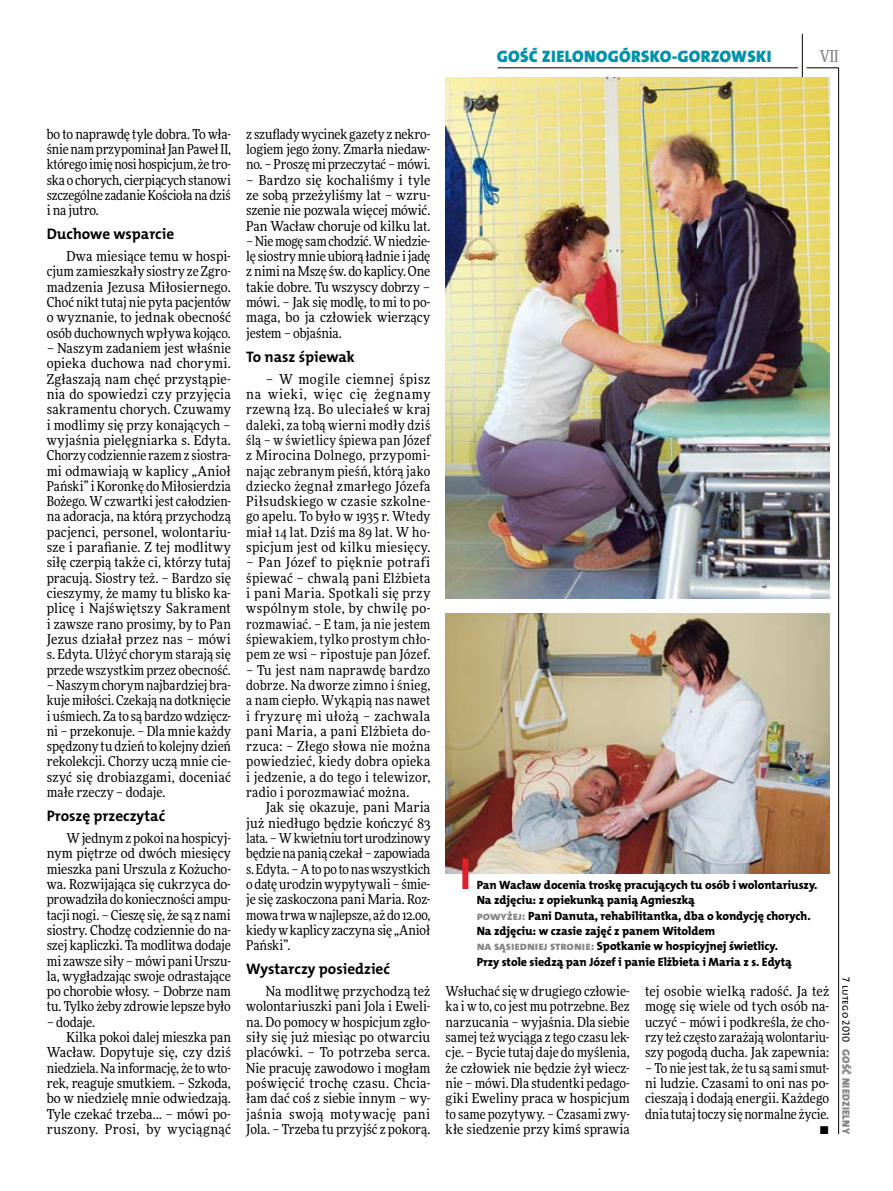
<style>
.page{position:relative;width:893px;height:1191px;background:#fff}
.page>*{position:absolute;margin:0;border:0;box-sizing:border-box;transform-origin:0 0}
.t1{font:16.65px "The Mix HP9 Blk";letter-spacing:.02em;color:#0093aa}
.t2{font:500 16.5px "Freeday Narrow";color:#858486;scale:.9 1}
.t3{font:15.3px "The Mix HP7 Bld";color:#000}
.t4{font:13.65px/15.3px "Freeday Narrow News";letter-spacing:.005em;color:#000;text-align:justify}
.t5{font:13.65px "Freeday Narrow News";letter-spacing:-.015em;color:#000}
.t6{font:12px/15.3px "The Mix HP8 Ex Bld";letter-spacing:-.005em;color:#000}
.t7{font:10.5px "The Mix HP9 Blk";letter-spacing:.025em;color:#858486}
.t8{font:10.5px "The Mix HP5 Plain";letter-spacing:.015em;color:#000}
.s1{color:#858486}
</style>
<div class="page">
<hr style="left:838px;top:68px;width:1px;height:1066px;background:#000">
<hr style="left:802px;top:34px;width:1px;height:43px;background:#000">
<hr style="left:806px;top:68px;width:33px;height:1px;background:#000">
<hr style="left:497px;top:68px;width:301px;height:1px;background:#000">
<img style="left:446px;top:77px;width:383px;height:521px">
<img style="left:446px;top:613px;width:383px;height:260px">
<div style="left:462px;top:858px;width:6px;height:31px;background:#df1f2a"></div>
<p class="t1" style="left:497px;top:46px;width:276px">GOŚĆ ZIELONOGÓRSKO-GORZOWSKI</p>
<p class="t2" style="left:820px;top:46px;width:22px">VII</p>
<p class="t4" style="left:47px;top:126px;width:186px">bo to naprawdę tyle dobra. To wła&shy;śnie nam przypominał Jan Paweł II, którego imię nosi hospicjum, że tro&shy;ska o chorych, cierpiących stanowi szczególne zadanie Kościoła na dziś i na jutro.</p>
<p class="t3" style="left:47px;top:224px;width:129px">Duchowe wsparcie</p>
<p class="t4" style="left:47px;top:248px;width:186px;text-indent:20px">Dwa miesiące temu w hospi&shy;cjum zamieszkały siostry ze Zgro&shy;madzenia Jezusa Miłosiernego.<br>Choć nikt tutaj nie pyta pacjentów o wyznanie, to jednak obecność osób duchownych wpływa kojąco.</p>
<p class="t4" style="left:47px;top:340px;width:186px">– Naszym zadaniem jest właśnie opieka duchowa nad chorymi.<br>Zgłaszają nam chęć przystąpie&shy;nia do spowiedzi czy przyjęcia sakramentu chorych. Czuwamy i modlimy się przy konających – wyjaśnia pielęgniarka s. Edyta.<br>Chorzy codziennie razem z siostra&shy;mi odmawiają w kaplicy „Anioł Pański” i Koronkę do Miłosierdzia Bożego. Wczwartki jest całodzien&shy;na adoracja, na którą przychodzą pacjenci, personel, wolontariu&shy;sze i parafianie. Z tej modlitwy siłę czerpią także ci, którzy tutaj pracują. Siostry też. – Bardzo się cieszymy, że mamy tu blisko ka&shy;plicę i Najświętszy Sakrament i zawsze rano prosimy, by to Pan Jezus działał przez nas – mówi s. Edyta. Ulżyć chorym starają się przede wszystkim przez obecność.</p>
<p class="t4" style="left:47px;top:677px;width:186px">– Naszym chorym najbardziej bra&shy;kuje miłości. Czekają na dotknięcie i uśmiech. Za to są bardzo wdzięcz&shy;ni – przekonuje. – Dla mnie każdy spędzony tu dzień to kolejny dzień rekolekcji. Chorzy uczą mnie cie&shy;szyć się drobiazgami, doceniać małe rzeczy – dodaje.</p>
<p class="t3" style="left:47px;top:806px;width:120px">Proszę przeczytać</p>
<p class="t4" style="left:47px;top:830px;width:186px;text-indent:20px">Wjednym z pokoi na hospicyj&shy;nym piętrze od dwóch miesięcy mieszka pani Urszula z Kożucho&shy;wa. Rozwijająca się cukrzyca do&shy;prowadziła do konieczności ampu&shy;tacji nogi. – Cieszę się, że są z nami siostry. Chodzę codziennie do na&shy;szej kapliczki. Ta modlitwa dodaje mi zawsze siły – mówi pani Urszu&shy;la, wygładzając swoje odrastające po chorobie włosy. – Dobrze nam tu. Tylko żeby zdrowie lepsze było</p>
<p class="t4" style="left:47px;top:1014px;width:50px">– dodaje.</p>
<p class="t4" style="left:66px;top:1029px;width:166px">Kilka pokoi dalej mieszka pan</p>
<p class="t4" style="left:47px;top:1044px;width:186px">Wacław. Dopytuje się, czy dziś</p>
<p class="t5" style="left:47px;top:1059px;width:186px">niedziela. Na informację, że towto-</p>
<p class="t4" style="left:47px;top:1075px;width:186px">rek, reaguje smutkiem. – Szkoda,</p>
<p class="t4" style="left:47px;top:1090px;width:186px">bo w niedzielę mnie odwiedzają.</p>
<p class="t4" style="left:47px;top:1106px;width:186px">Tyle czekać trzeba… – mówi po-</p>
<p class="t4" style="left:47px;top:1121px;width:186px">ruszony. Prosi, by wyciągnąć</p>
<p class="t4" style="left:246px;top:126px;width:186px">z szuflady wycinek gazety z nekro&shy;logiem jego żony. Zmarła niedaw&shy;no. – Proszę mi przeczytać – mówi.</p>
<p class="t4" style="left:246px;top:172px;width:186px">– Bardzo się kochaliśmy i tyle ze sobą przeżyliśmy lat – wzru&shy;szenie nie pozwala więcej mówić.<br>Pan Wacław choruje od kilku lat.</p>
<p class="t4" style="left:246px;top:233px;width:186px">– Niemogę sam chodzić. Wniedzie&shy;lę siostry mnie ubiorą ładnie ijadę z nimi na Mszę św. do kaplicy. One takie dobre. Tu wszyscy dobrzy – mówi. – Jak się modlę, to mi to po&shy;maga, bo ja człowiek wierzący jestem – objaśnia.</p>
<p class="t3" style="left:246px;top:347px;width:110px">To nasz śpiewak</p>
<p class="t4" style="left:246px;top:371px;width:186px;text-indent:20px">– W mogile ciemnej śpisz na wieki, więc cię żegnamy rzewną łzą. Bo uleciałeś w kraj daleki, za tobą wierni modły dziś ślą – w świetlicy śpiewa pan Józef z Mirocina Dolnego, przypomi&shy;nając zebranym pieśń, którą jako dziecko żegnał zmarłego Józefa Piłsudskiego w czasie szkolne&shy;go apelu. To było w 1935 r. Wtedy miał 14 lat. Dziś ma 89 lat. W ho&shy;spicjum jest od kilku miesięcy.</p>
<p class="t4" style="left:246px;top:555px;width:186px">– Pan Józef to pięknie potrafi śpiewać – chwalą pani Elżbieta i pani Maria. Spotkali się przy wspólnym stole, by chwilę po&shy;rozmawiać. – E tam, ja nie jestem śpiewakiem, tylko prostym chło&shy;pem ze wsi – ripostuje pan Józef.</p>
<p class="t4" style="left:246px;top:662px;width:186px">– Tu jest nam naprawdę bardzo dobrze. Na dworze zimno i śnieg, a nam ciepło. Wykąpią nas nawet i fryzurę mi ułożą – zachwala pani Maria, a pani Elżbieta do&shy;rzuca: – Złego słowa nie można powiedzieć, kiedy dobra opieka i jedzenie, a do tego i telewizor, radio i porozmawiać można.</p>
<p class="t4" style="left:246px;top:799px;width:186px;text-indent:20px">Jak się okazuje, pani Maria już niedługo będzie kończyć 83 lata. – Wkwietniu tort urodzinowy będzie na panią czekał – zapowiada s.Edyta. – Ato po tonas wszystkich o datę urodzin wypytywali – śmie&shy;je się zaskoczona pani Maria. Roz&shy;mowa trwa wnajlepsze, aż do 12.00, kiedy wkaplicy zaczyna się „Anioł Pański”.</p>
<p class="t3" style="left:246px;top:959px;width:145px">Wystarczy posiedzieć</p>
<p class="t4" style="left:246px;top:983px;width:186px;text-indent:20px">Na modlitwę przychodzą też wolontariuszki pani Jola i Eweli&shy;na. Do pomocy w hospicjum zgło&shy;siły się już miesiąc po otwarciu placówki. – To potrzeba serca.<br>Nie pracuję zawodowo i mogłam poświęcić trochę czasu. Chcia&shy;łam dać coś z siebie innym – wy&shy;jaśnia swoją motywację pani Jola. – Trzeba tu przyjść z pokorą.</p>
<p class="t4" style="left:446px;top:983px;width:186px">Wsłuchać się w drugiego człowie&shy;ka i w to, co jest mu potrzebne. Bez narzucania – wyjaśnia. Dla siebie samej też wyciąga z tego czasu lek&shy;cje. – Bycie tutaj daje do myślenia, że człowiek nie będzie żył wiecz&shy;nie – mówi. Dla studentki pedago&shy;giki Eweliny praca w hospicjum to same pozytywy. – Czasami zwy&shy;kłe siedzenie przy kimś sprawia</p>
<p class="t4" style="left:645px;top:983px;width:186px">tej osobie wielką radość. Ja też mogę się wiele od tych osób na&shy;uczyć – mówi i podkreśla, że cho&shy;rzy też często zarażają wolontariu&shy;szy pogodą ducha. Jak zapewnia:</p>
<p class="t6" style="left:477px;top:877px;width:342px">Pan Wacław docenia troskę pracujących tu osób i wolontariuszy.<br>Na zdjęciu: z opiekunką panią Agnieszką<br><span class="s1">powyżej:</span> Pani Danuta, rehabilitantka, dba o kondycję chorych.<br>Na zdjęciu: w czasie zajęć z panem Witoldem<br><span class="s1">na sąsiedniej stronie:</span> Spotkanie w hospicyjnej świetlicy.<br>Przy stole siedzą pan Józef i panie Elżbieta i Maria z s. Edytą</p>
<p class="t4" style="left:645px;top:1060px;width:186px;text-align:right">– To nie jesttak, że tu są sami smut&shy;ni ludzie. Czasami to oni nas po&shy;cieszają i dodają energii. Każdego dnia tutaj toczy się normalne życie. •</p>
<p class="t8" style="left:853px;top:977px;width:66px;rotate:90deg">7 lutego 2010</p>
<p class="t7" style="left:853px;top:1049px;width:86px;rotate:90deg">GOŚĆ NIEDZIELNY</p>
</div>
